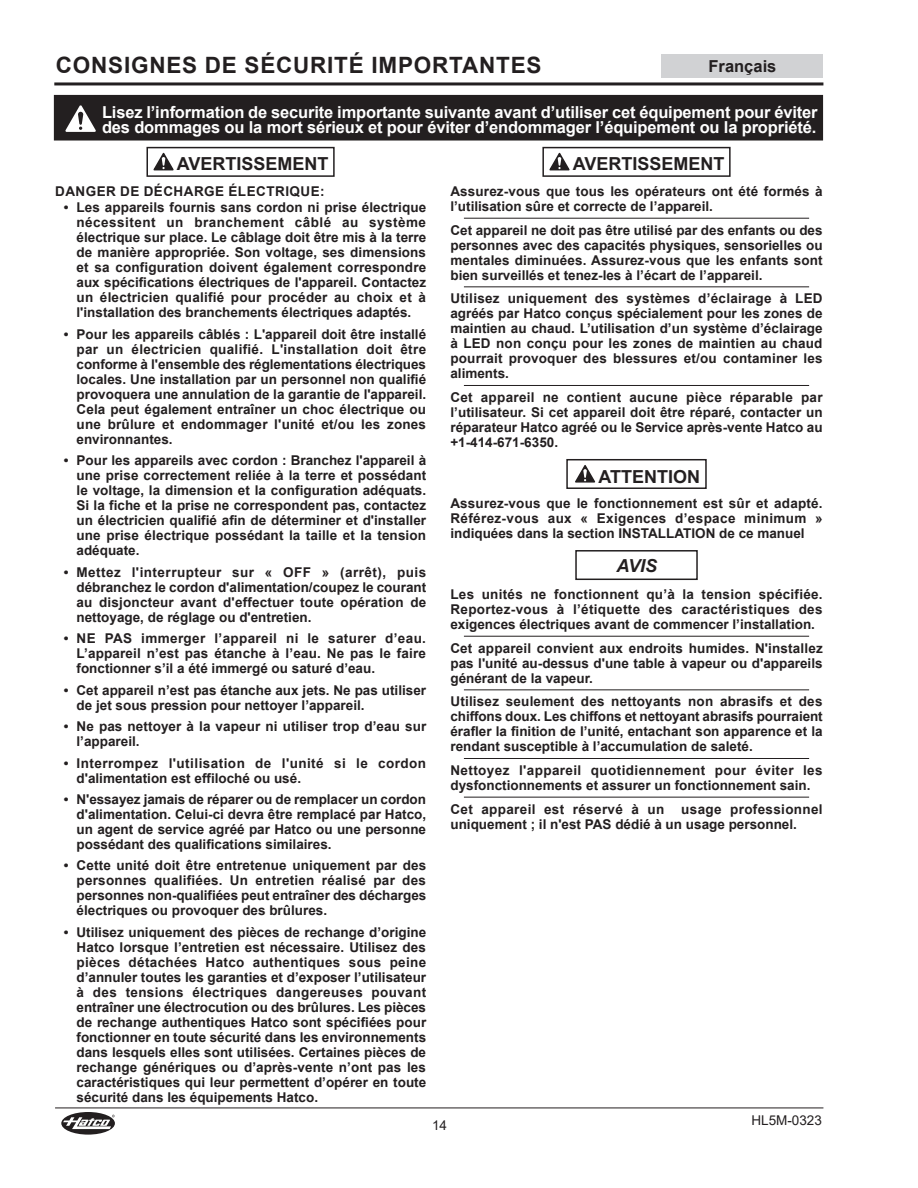
<style>
.page{position:relative;width:918px;height:1188px;background:#fff}
.page>*{position:absolute;margin:0;border:0;box-sizing:border-box;transform-origin:0 0}
.Sec_Header-Left{font:700 22.5px "Arial";letter-spacing:.035em;color:#231f20}
.t1{font:700 18px "Arial";color:#231f20}
.t2{font:italic 700 18px "Arial";color:#231f20}
.Warning_text{font:700 16.5px/15px "Arial";letter-spacing:-.01em;color:#fff}
.t3{font:700 16.5px "Arial";color:#231f20}
.Warning_section_bull{font:700 13.5px/15px "Arial";color:#231f20;text-align:justify}
.Warning_section{font:700 13.5px/15px "Arial";color:#231f20;text-align:justify}
.Warning_text-2{font:700 13.5px/15px "Arial";color:#231f20;text-align:justify}
.Warning_text-3{font:700 13.5px/15px "Arial";letter-spacing:.025em;color:#231f20}
.Warning_section_bull-2{font:700 13.5px/15px "Arial";letter-spacing:.035em;color:#231f20}
.Warning_Hazard{font:700 13.5px "Arial";letter-spacing:.035em;color:#231f20}
.t4{font:13.5px "Arial";color:#231f20}
</style>
<div class="page">
<hr style="left:55px;top:1108px;width:768px;height:1px;background:#231f20">
<svg style="left:61px;top:1112px;width:54px;height:23px"></svg>
<hr style="left:54px;top:82px;width:769px;height:3px;background:#231f20">
<div style="left:662px;top:54px;width:162px;height:23px;background:#d1d2d4"></div>
<div style="left:146px;top:147px;width:189px;height:30px;border:2px solid #231f20"></div>
<svg style="left:153px;top:152px;width:21px;height:19px"></svg>
<hr style="left:464px;top:218px;width:345px;height:1px;background:#231f20">
<hr style="left:464px;top:286px;width:345px;height:1px;background:#231f20">
<hr style="left:464px;top:385px;width:345px;height:1px;background:#231f20">
<hr style="left:464px;top:636px;width:345px;height:1px;background:#231f20">
<hr style="left:464px;top:689px;width:345px;height:1px;background:#231f20">
<hr style="left:464px;top:758px;width:345px;height:1px;background:#231f20">
<hr style="left:464px;top:797px;width:345px;height:1px;background:#231f20">
<div style="left:542px;top:147px;width:189px;height:30px;border:2px solid #231f20"></div>
<svg style="left:549px;top:152px;width:21px;height:19px"></svg>
<svg style="left:575px;top:465px;width:21px;height:18px"></svg>
<div style="left:566px;top:459px;width:141px;height:30px;border:2px solid #231f20"></div>
<div style="left:575px;top:550px;width:123px;height:30px;border:2px solid #231f20"></div>
<div style="left:54px;top:95px;width:769px;height:45px;background:#231f20"></div>
<svg style="left:65px;top:105px;width:31px;height:27px"></svg>
<p class="Sec_Header-Left" style="left:56px;top:49px;width:487px">CONSIGNES DE SÉCURITÉ IMPORTANTES</p>
<p class="t3" style="left:709px;top:54px;width:69px">Français</p>
<p class="Warning_text" style="left:102px;top:105px;width:717px">Lisez l’information de securite importante suivante avant d’utiliser cet équipement pour éviter des dommages ou la mort sérieux et pour éviter d’endommager l’équipement ou la propriété.</p>
<p class="t1" style="left:177px;top:152px;width:153px">AVERTISSEMENT</p>
<p class="Warning_Hazard" style="left:55px;top:182px;width:271px">DANGER DE DÉCHARGE ÉLECTRIQUE:</p>
<p class="Warning_section_bull" style="left:77px;top:200px;width:351px;text-indent:-13px">• Les appareils fournis sans cordon ni prise électrique nécessitent un branchement câblé au système électrique sur place. Le câblage doit être mis à la terre de manière appropriée. Son voltage, ses dimensions et sa configuration doivent également correspondre aux spécifications électriques de l'appareil. Contactez un électricien qualifié pour procéder au choix et à l'installation des branchements électriques adaptés.</p>
<p class="Warning_section_bull" style="left:77px;top:327px;width:351px;text-indent:-13px">• Pour les appareils câblés : L'appareil doit être installé par un électricien qualifié. L'installation doit être conforme à l'ensemble des réglementations électriques locales. Une installation par un personnel non qualifié provoquera une annulation de la garantie de l'appareil.<br>Cela peut également entraîner un choc électrique ou une brûlure et endommager l'unité et/ou les zones environnantes.</p>
<p class="Warning_section_bull" style="left:77px;top:453px;width:351px;text-indent:-13px">• Pour les appareils avec cordon : Branchez l'appareil à une prise correctement reliée à la terre et possédant le voltage, la dimension et la configuration adéquats.<br>Si la fiche et la prise ne correspondent pas, contactez un électricien qualifié afin de déterminer et d'installer une prise électrique possédant la taille et la tension adéquate.</p>
<p class="Warning_section_bull" style="left:77px;top:565px;width:351px;text-indent:-13px">• Mettez l'interrupteur sur « OFF » (arrêt), puis débranchez le cordon d'alimentation/coupez le courant au disjoncteur avant d'effectuer toute opération de nettoyage, de réglage ou d'entretien.</p>
<p class="Warning_section_bull" style="left:77px;top:631px;width:351px;text-indent:-13px">• NE PAS immerger l’appareil ni le saturer d’eau.<br>L’appareil n’est pas étanche à l’eau. Ne pas le faire fonctionner s’il a été immergé ou saturé d’eau.</p>
<p class="Warning_section_bull" style="left:77px;top:682px;width:351px;text-indent:-13px">• Cet appareil n’est pas étanche aux jets. Ne pas utiliser de jet sous pression pour nettoyer l’appareil.</p>
<p class="Warning_section_bull" style="left:77px;top:719px;width:351px;text-indent:-13px">• Ne pas nettoyer à la vapeur ni utiliser trop d’eau sur l’appareil.</p>
<p class="Warning_section_bull-2" style="left:77px;top:755px;width:351px;text-indent:-13px">• Interrompez l'utilisation de l'unité si le cordon d'alimentation est effiloché ou usé.</p>
<p class="Warning_section_bull" style="left:77px;top:792px;width:351px;text-indent:-13px">• N'essayez jamais de réparer ou de remplacer un cordon d'alimentation. Celui-ci devra être remplacé par Hatco, un agent de service agréé par Hatco ou une personne possédant des qualifications similaires.</p>
<p class="Warning_section_bull" style="left:77px;top:858px;width:351px;text-indent:-13px">• Cette unité doit être entretenue uniquement par des personnes qualifiées. Un entretien réalisé par des personnes non-qualifiées peut entraîner des décharges électriques ou provoquer des brûlures.</p>
<p class="Warning_section_bull" style="left:77px;top:925px;width:351px;text-indent:-13px">• Utilisez uniquement des pièces de rechange d’origine Hatco lorsque l’entretien est nécessaire. Utilisez des pièces détachées Hatco authentiques sous peine d’annuler toutes les garanties et d’exposer l’utilisateur à des tensions électriques dangereuses pouvant entraîner une électrocution ou des brûlures. Les pièces de rechange authentiques Hatco sont spécifiées pour fonctionner en toute sécurité dans les environnements dans lesquels elles sont utilisées. Certaines pièces de rechange génériques ou d’après-vente n’ont pas les caractéristiques qui leur permettent d’opérer en toute sécurité dans les équipements Hatco.</p>
<p class="t1" style="left:573px;top:152px;width:153px">AVERTISSEMENT</p>
<p class="Warning_section" style="left:450px;top:184px;width:374px">Assurez-vous que tous les opérateurs ont été formés à l’utilisation sûre et correcte de l’appareil.</p>
<p class="Warning_section" style="left:450px;top:223px;width:374px">Cet appareil ne doit pas être utilisé par des enfants ou des personnes avec des capacités physiques, sensorielles ou mentales diminuées. Assurez-vous que les enfants sont bien surveillés et tenez-les à l’écart de l’appareil.</p>
<p class="Warning_section" style="left:450px;top:291px;width:374px">Utilisez uniquement des systèmes d’éclairage à LED agréés par Hatco conçus spécialement pour les zones de maintien au chaud. L’utilisation d’un système d’éclairage à LED non conçu pour les zones de maintien au chaud pourrait provoquer des blessures et/ou contaminer les aliments.</p>
<p class="Warning_text-2" style="left:450px;top:390px;width:374px">Cet appareil ne contient aucune pièce réparable par l’utilisateur. Si cet appareil doit être réparé, contacter un réparateur Hatco agréé ou le Service après-vente Hatco au +1-414-671-6350.</p>
<p class="t1" style="left:598px;top:464px;width:103px">ATTENTION</p>
<p class="Warning_text-2" style="left:450px;top:496px;width:374px">Assurez-vous que le fonctionnement est sûr et adapté.<br>Référez-vous aux « Exigences d’espace minimum » indiquées dans la section INSTALLATION de ce manuel</p>
<p class="t2" style="left:617px;top:554px;width:42px">AVIS</p>
<p class="Warning_section" style="left:450px;top:587px;width:374px">Les unités ne fonctionnent qu’à la tension spécifiée.<br>Reportez-vous à l’étiquette des caractéristiques des exigences électriques avant de commencer l’installation.</p>
<p class="Warning_section" style="left:450px;top:641px;width:374px">Cet appareil convient aux endroits humides. N'installez pas l'unité au-dessus d'une table à vapeur ou d'appareils générant de la vapeur.</p>
<p class="Warning_section" style="left:450px;top:694px;width:374px">Utilisez seulement des nettoyants non abrasifs et des chiffons doux. Les chiffons et nettoyant abrasifs pourraient érafler la finition de l’unité, entachant son apparence et la rendant susceptible à l’accumulation de saleté.</p>
<p class="Warning_section" style="left:450px;top:763px;width:374px">Nettoyez l'appareil quotidiennement pour éviter les dysfonctionnements et assurer un fonctionnement sain.</p>
<p class="Warning_text-3" style="left:450px;top:802px;width:374px">Cet appareil est réservé à un usage professionnel uniquement ; il n'est PAS dédié à un usage personnel.</p>
<p class="t4" style="left:432px;top:1116px;width:17px">14</p>
<p class="t4" style="left:751px;top:1111px;width:72px">HL5M-0323</p>
</div>
